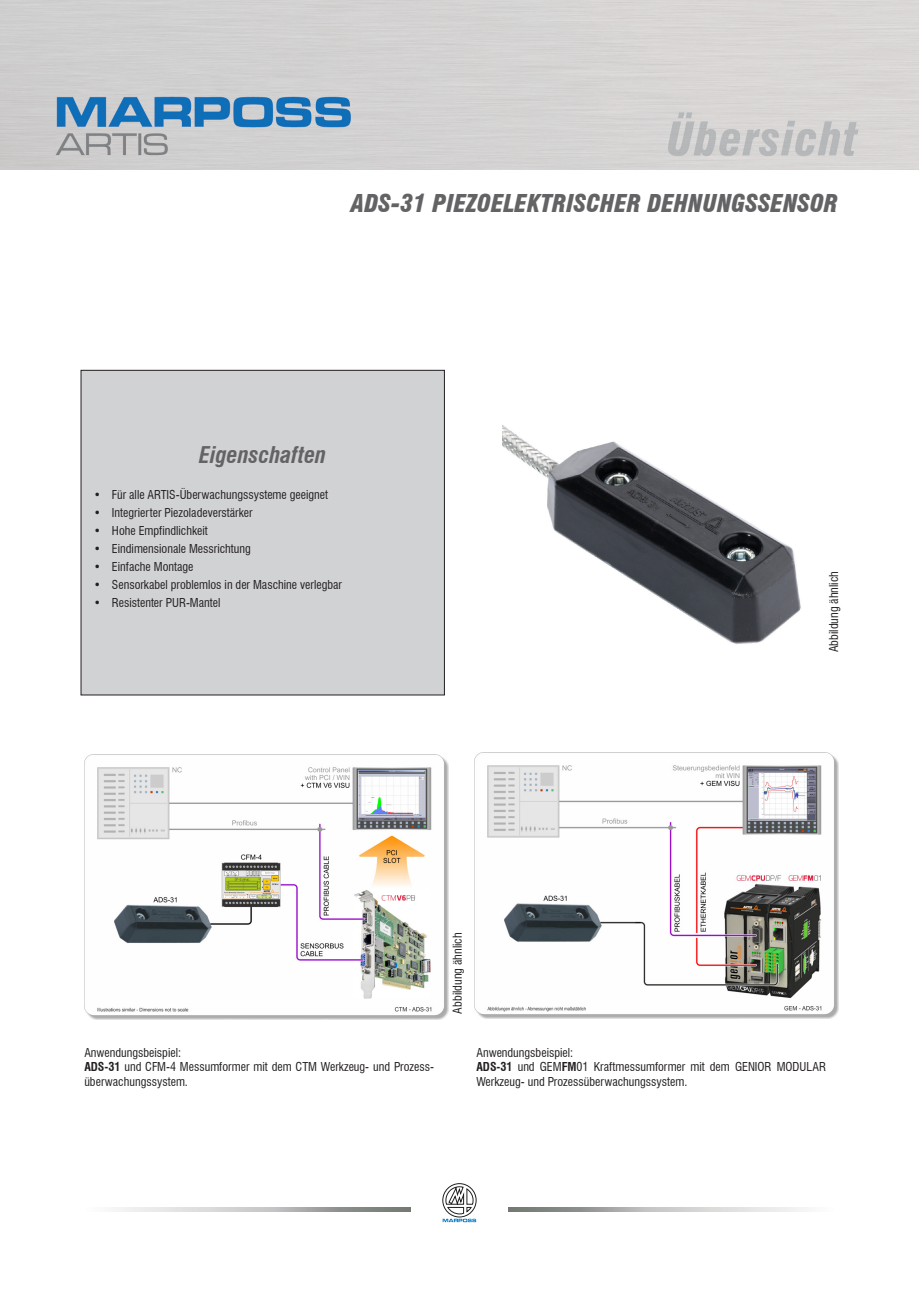
<style>
.page{position:relative;width:919px;height:1289px;background:#fff}
.page>*{position:absolute;margin:0;border:0;box-sizing:border-box;transform-origin:0 0}
.t1{font:italic 900 condensed 24px "Swiss 721 BT";color:#636366}
.t2{font:italic 700 condensed 22.5px "Swiss 721 BT";color:#636366}
.t3{font:condensed 12px/14.4px "Swiss 721 BT";color:#231f20}
.s1{font-weight:700}
</style>
<div class="page">
<img style="left:0;top:0;width:918px;height:170px">
<svg style="left:114px;top:1207px;width:296px;height:4px"></svg>
<svg style="left:508px;top:1207px;width:298px;height:4px"></svg>
<svg style="left:442px;top:1183px;width:34px;height:39px"></svg>
<img style="left:502px;top:425px;width:299px;height:219px">
<img style="left:474px;top:752px;width:364px;height:266px">
<img style="left:84px;top:754px;width:364px;height:265px">
<div style="left:81px;top:370px;width:363px;height:325px;background:#d1d2d4"></div>
<h1 class="t1" style="left:351px;top:189px;width:488px">ADS-31 PIEZOELEKTRISCHER DEHNUNGSSENSOR</h1>
<h2 class="t2" style="left:199px;top:441px;width:129px">Eigenschaften</h2>
<p class="t3" style="left:94px;top:487px;width:236px">• Für alle ARTIS-Überwachungssysteme geeignet</p>
<p class="t3" style="left:94px;top:505px;width:160px">• Integrierter Piezoladeverstärker</p>
<p class="t3" style="left:94px;top:523px;width:115px">• Hohe Empfindlichkeit</p>
<p class="t3" style="left:94px;top:541px;width:158px">• Eindimensionale Messrichtung</p>
<p class="t3" style="left:94px;top:559px;width:101px">• Einfache Montage</p>
<p class="t3" style="left:94px;top:577px;width:249px">• Sensorkabel problemlos in der Maschine verlegbar</p>
<p class="t3" style="left:94px;top:595px;width:128px">• Resistenter PUR-Mantel</p>
<p class="t3" style="left:450px;top:1013px;width:83px;rotate:-90deg">Abbildung ähnlich</p>
<p class="t3" style="left:826px;top:652px;width:83px;rotate:-90deg">Abbildung ähnlich</p>
<p class="t3" style="left:84px;top:1045px;width:350px">Anwendungsbeispiel:<br><span class="s1">ADS-31</span> und CFM-4 Messumformer mit dem CTM Werkzeug- und Prozess&shy;überwachungssystem.</p>
<p class="t3" style="left:476px;top:1045px;width:351px">Anwendungsbeispiel:<br><span class="s1">ADS-31</span> und GEM<span class="s1">FM</span>01 Kraftmessumformer mit dem GENIOR MODULAR<br>Werkzeug- und Prozessüberwachungssystem.</p>
</div>
